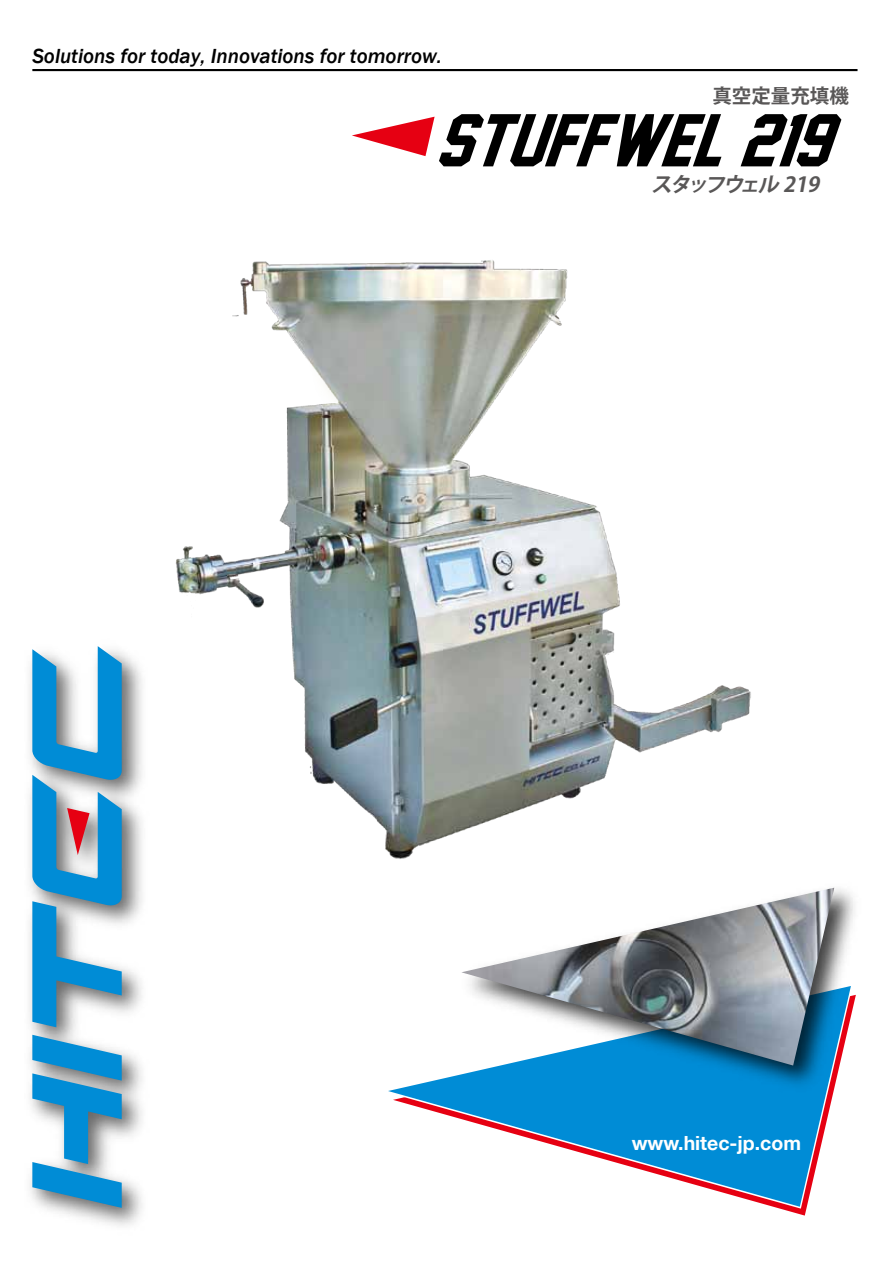
<style>
.page{position:relative;width:893px;height:1263px;background:#fff}
.page>*{position:absolute;margin:0;border:0;box-sizing:border-box;transform-origin:0 0}
.t1{font:italic 68.1px "Jersey M54";color:#000;scale:1.06 1}
.t2{font:italic 500 21px "Franklin Gothic";color:#000}
.t3{font:italic 700 20.7px "Koz Go Pr 6 N";color:#595757}
.t4{font:700 19.5px "Helvetica Neue OTS";color:#fff}
.t5{font:700 19.5px "Koz Go Pr 6 N";color:#595757}
</style>
<div class="page">
<svg style="left:388px;top:1077px;width:434px;height:130px"></svg>
<img style="left:29px;top:652px;width:113px;height:574px">
<svg style="left:32px;top:1035px;width:90px;height:173px"></svg>
<svg style="left:32px;top:646px;width:90px;height:381px"></svg>
<svg style="left:352px;top:117px;width:83px;height:39px"></svg>
<hr style="left:32px;top:69px;width:825px;height:2px;background:#000">
<img style="left:449px;top:887px;width:407px;height:256px">
<img style="left:461px;top:888px;width:373px;height:177px">
<img style="left:175px;top:260px;width:576px;height:599px">
<p class="t2" style="left:32px;top:43px;width:411px">Solutions for today, Innovations for tomorrow.</p>
<p class="t5" style="left:712px;top:84px;width:138px">真空定量充填機</p>
<h1 class="t1" style="left:435px;top:103px;width:390px">STUFFWEL219</h1>
<p class="t3" style="left:651px;top:173px;width:176px">スタッフウェル 219</p>
<p class="t4" style="left:632px;top:1134px;width:171px">www.hitec-jp.com</p>
</div>
